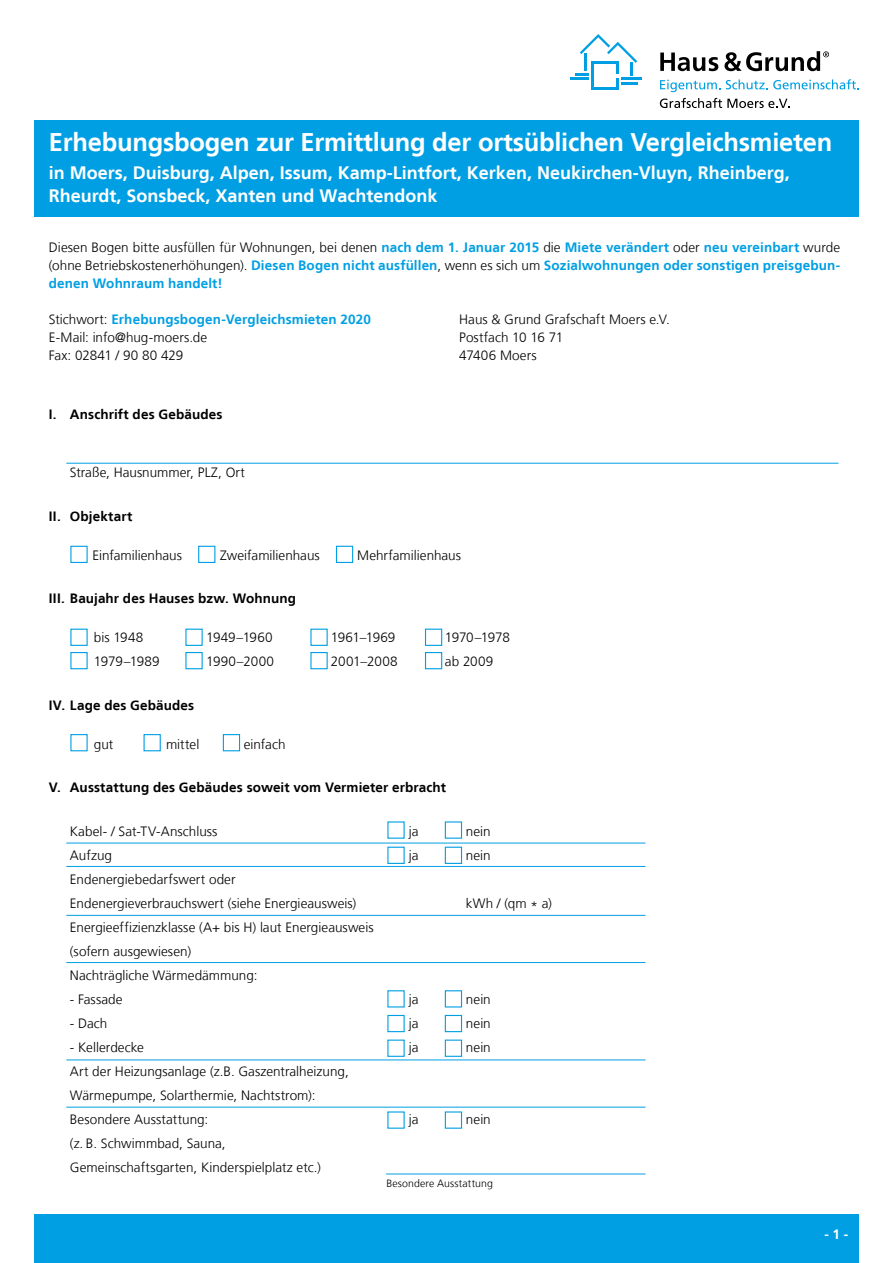
<style>
.page{position:relative;width:893px;height:1263px;background:#fff}
.page>*{position:absolute;margin:0;border:0;box-sizing:border-box;transform-origin:0 0}
.t1{font:700 25.5px "Frutiger LT";letter-spacing:-.01em;color:#fff}
.t2{font:700 18px/22.5px "Frutiger LT";color:#fff}
.t3{font:300 13.5px/24px "Frutiger LT";color:#000}
.t4{font:700 13.5px/18px "Frutiger LT";letter-spacing:.01em;color:#009fe3;text-align:justify}
.t5{font:700 13.5px "Frutiger LT";letter-spacing:.01em;color:#000}
.t6{font:300 13.5px "Frutiger LT";letter-spacing:-.03em;color:#000}
.t7{font:300 13.5px "Frutiger LT";letter-spacing:-.02em;color:#000}
.t8{font:300 13.5px "Frutiger LT";letter-spacing:.02em;color:#000}
.t9{font:700 13.5px "Frutiger LT";color:#fff}
.t10{font:300 10.5px "Frutiger LT";letter-spacing:.015em;color:#000}
.s1{font-weight:300;color:#000}
.s2{font-weight:700;color:#009fe3}
</style>
<div class="page">
<div style="left:34px;top:120px;width:825px;height:96px;background:#009fe3"></div>
<div style="left:34px;top:1214px;width:825px;height:49px;background:#009fe3"></div>
<svg style="left:660px;top:98px;width:130px;height:10px"></svg>
<hr style="left:621px;top:78px;width:21px;height:2px;background:#009fe3">
<svg style="left:571px;top:34px;width:66px;height:55px"></svg>
<svg style="left:660px;top:53px;width:58px;height:18px"></svg>
<svg style="left:724px;top:51px;width:105px;height:20px"></svg>
<svg style="left:660px;top:80px;width:60px;height:12px"></svg>
<svg style="left:726px;top:79px;width:133px;height:10px"></svg>
<hr style="left:66px;top:463px;width:772px;height:1px;background:#009fe3">
<hr style="left:66px;top:843px;width:579px;height:1px;background:#009fe3">
<hr style="left:66px;top:866px;width:579px;height:1px;background:#009fe3">
<hr style="left:386px;top:1173px;width:259px;height:1px;background:#009fe3">
<hr style="left:66px;top:915px;width:579px;height:1px;background:#009fe3">
<hr style="left:66px;top:962px;width:579px;height:1px;background:#009fe3">
<hr style="left:66px;top:1059px;width:579px;height:1px;background:#009fe3">
<hr style="left:66px;top:1107px;width:579px;height:1px;background:#009fe3">
<div style="left:70px;top:546px;width:18px;height:17px;border:1px solid #009fe3"></div>
<div style="left:70px;top:652px;width:18px;height:17px;border:1px solid #009fe3"></div>
<div style="left:70px;top:734px;width:18px;height:17px;border:1px solid #009fe3"></div>
<div style="left:144px;top:734px;width:17px;height:17px;border:1px solid #009fe3"></div>
<div style="left:223px;top:734px;width:17px;height:17px;border:1px solid #009fe3"></div>
<div style="left:185px;top:652px;width:18px;height:17px;border:1px solid #009fe3"></div>
<div style="left:310px;top:652px;width:18px;height:17px;border:1px solid #009fe3"></div>
<div style="left:425px;top:629px;width:17px;height:17px;border:1px solid #009fe3"></div>
<div style="left:425px;top:652px;width:17px;height:17px;border:1px solid #009fe3"></div>
<div style="left:198px;top:546px;width:17px;height:17px;border:1px solid #009fe3"></div>
<div style="left:336px;top:546px;width:17px;height:17px;border:1px solid #009fe3"></div>
<div style="left:387px;top:847px;width:18px;height:17px;border:1px solid #009fe3"></div>
<div style="left:387px;top:1015px;width:18px;height:17px;border:1px solid #009fe3"></div>
<div style="left:445px;top:821px;width:17px;height:18px;border:1px solid #009fe3"></div>
<div style="left:445px;top:847px;width:17px;height:17px;border:1px solid #009fe3"></div>
<div style="left:445px;top:990px;width:17px;height:17px;border:1px solid #009fe3"></div>
<div style="left:445px;top:1015px;width:17px;height:17px;border:1px solid #009fe3"></div>
<div style="left:445px;top:1039px;width:17px;height:18px;border:1px solid #009fe3"></div>
<div style="left:445px;top:1111px;width:17px;height:18px;border:1px solid #009fe3"></div>
<h1 class="t1" style="left:49px;top:127px;width:785px">Erhebungsbogen zur Ermittlung der ortsüblichen Vergleichsmieten</h1>
<h2 class="t2" style="left:49px;top:162px;width:742px">in Moers, Duisburg, Alpen, Issum, Kamp-Lintfort, Kerken, Neukirchen-Vluyn, Rheinberg,<br>Rheurdt, Sonsbeck, Xanten und Wachtendonk</h2>
<p class="t4" style="left:49px;top:238px;width:793px"><span class="s1">Diesen Bogen bitte ausfüllen für Wohnungen, bei denen</span> nach dem 1. Januar 2015 <span class="s1">die</span> Miete verändert <span class="s1">oder</span> neu vereinbart <span class="s1">wurde (ohne Betriebskostenerhöhungen).</span> Diesen Bogen nicht ausfüllen<span class="s1">, wenn es sich um</span> Sozialwohnungen oder sonstigen preisgebun&shy;denen Wohnraum handelt!</p>
<p class="t3" style="left:49px;top:311px;width:324px;line-height:18px">Stichwort: <span class="s2">Erhebungsbogen-Vergleichsmieten 2020<br></span>E-Mail: info@hug-moers.de<br>Fax: 02841 / 90 80 429</p>
<p class="t3" style="left:459px;top:311px;width:212px;line-height:18px">Haus &amp; Grund Grafschaft Moers e.V.<br>Postfach 10 16 71<br>47406 Moers</p>
<p class="t5" style="left:49px;top:406px;width:175px">I. Anschrift des Gebäudes</p>
<p class="t3" style="left:70px;top:461px;width:177px">Straße, Hausnummer, PLZ, Ort</p>
<p class="t5" style="left:49px;top:508px;width:85px">II. Objektart</p>
<p class="t3" style="left:92px;top:543px;width:91px">Einfamilienhaus</p>
<p class="t3" style="left:220px;top:543px;width:101px">Zweifamilienhaus</p>
<p class="t3" style="left:357px;top:543px;width:105px">Mehrfamilienhaus</p>
<p class="t5" style="left:49px;top:591px;width:249px">III. Baujahr des Hauses bzw. Wohnung</p>
<p class="t3" style="left:94px;top:626px;width:51px">bis 1948</p>
<p class="t3" style="left:206px;top:626px;width:68px">1949–1960</p>
<p class="t6" style="left:331px;top:630px;width:66px">1961–1969</p>
<p class="t7" style="left:445px;top:630px;width:66px">1970–1978</p>
<p class="t3" style="left:94px;top:650px;width:67px">1979–1989</p>
<p class="t8" style="left:206px;top:654px;width:69px">1990–2000</p>
<p class="t3" style="left:331px;top:650px;width:68px">2001–2008</p>
<p class="t3" style="left:445px;top:650px;width:50px">ab 2009</p>
<p class="t5" style="left:49px;top:697px;width:147px">IV. Lage des Gebäudes</p>
<p class="t3" style="left:94px;top:732px;width:21px">gut</p>
<p class="t3" style="left:166px;top:732px;width:35px">mittel</p>
<p class="t3" style="left:244px;top:732px;width:43px">einfach</p>
<p class="t5" style="left:49px;top:780px;width:399px">V. Ausstattung des Gebäudes soweit vom Vermieter erbracht</p>
<p class="t3" style="left:70px;top:819px;width:149px">Kabel- / Sat-TV-Anschluss</p>
<p class="t3" style="left:409px;top:819px;width:11px">ja</p>
<p class="t3" style="left:466px;top:819px;width:26px">nein</p>
<p class="t3" style="left:70px;top:843px;width:44px">Aufzug</p>
<p class="t3" style="left:409px;top:843px;width:11px">ja</p>
<p class="t3" style="left:466px;top:843px;width:26px">nein</p>
<p class="t3" style="left:70px;top:867px;width:288px">Endenergiebedarfswert oder<br>Endenergieverbrauchswert (siehe Energieausweis)</p>
<p class="t3" style="left:466px;top:891px;width:88px">kWh / (qm * a)</p>
<p class="t3" style="left:70px;top:915px;width:305px">Energieeffizienzklasse (A+ bis H) laut Energieausweis (sofern ausgewiesen)<br>Nachträgliche Wärmedämmung:</p>
<p class="t3" style="left:70px;top:987px;width:54px">- Fassade</p>
<p class="t3" style="left:409px;top:987px;width:11px">ja</p>
<p class="t3" style="left:466px;top:987px;width:26px">nein</p>
<p class="t3" style="left:70px;top:1011px;width:39px">- Dach</p>
<p class="t3" style="left:409px;top:1011px;width:11px">ja</p>
<p class="t3" style="left:466px;top:1011px;width:26px">nein</p>
<p class="t3" style="left:70px;top:1035px;width:76px">- Kellerdecke</p>
<p class="t3" style="left:409px;top:1035px;width:11px">ja</p>
<p class="t3" style="left:466px;top:1035px;width:26px">nein</p>
<p class="t3" style="left:70px;top:1059px;width:280px">Art der Heizungsanlage (z.B. Gaszentralheizung,<br>Wärmepumpe, Solarthermie, Nachtstrom):<br>Besondere Ausstattung:</p>
<p class="t3" style="left:409px;top:1107px;width:11px">ja</p>
<p class="t3" style="left:466px;top:1107px;width:26px">nein</p>
<p class="t3" style="left:70px;top:1131px;width:252px">(z. B. Schwimmbad, Sauna,<br>Gemeinschaftsgarten, Kinderspielplatz etc.)</p>
<p class="t10" style="left:386px;top:1177px;width:108px">Besondere Ausstattung</p>
<p class="t9" style="left:824px;top:1226px;width:26px">- 1 -</p>
</div>
